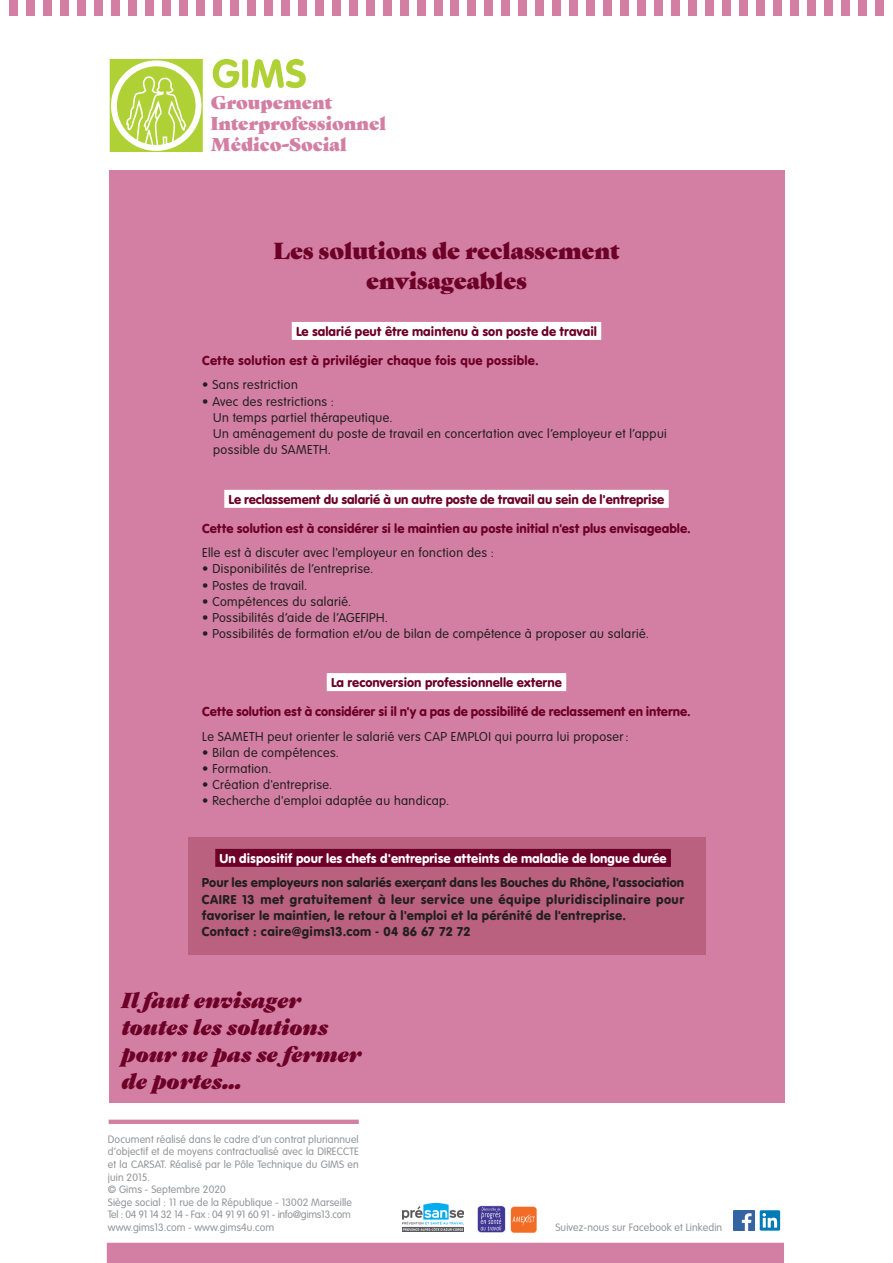
<style>
.page{position:relative;width:893px;height:1263px;background:#fff}
.page>*{position:absolute;margin:0;border:0;box-sizing:border-box;transform-origin:0 0}
.Titre_de_section_de{font:22.5px "Gastromond";color:#6d0027}
.t1{font:italic 21px/27px "Gastromond";letter-spacing:.01em;color:#6d0027}
.t2{font:18px "Gastromond";color:#d37fa3}
.t3{font:300 13.5px "VAG Rundschrift D";letter-spacing:.03em;color:#231f20}
.Titre_de_section_de-2{font:13.5px "VAG Rundschrift D";letter-spacing:-.005em;color:#6d0027}
.t4{font:13.5px/16.2px "VAG Rundschrift D";letter-spacing:.015em;color:#231f20;text-align:justify}
.Titre_de_section_de-3{font:13.5px "VAG Rundschrift D";color:#fff}
.Texte_de_corps_de_pa{font:300 10.5px/12.6px "VAG Rounded";letter-spacing:.01em;color:#939598;text-align:justify}
.Texte_de_corps_de_pa-2{font:300 10.5px "VAG Rounded";letter-spacing:-.025em;color:#939598}
</style>
<div class="page">
<div style="left:9px;top:0;width:8px;height:15px;background:#d37fa3"></div>
<div style="left:111px;top:0;width:8px;height:15px;background:#d37fa3"></div>
<div style="left:213px;top:0;width:8px;height:15px;background:#d37fa3"></div>
<div style="left:315px;top:0;width:8px;height:15px;background:#d37fa3"></div>
<div style="left:417px;top:0;width:8px;height:15px;background:#d37fa3"></div>
<div style="left:519px;top:0;width:8px;height:15px;background:#d37fa3"></div>
<div style="left:621px;top:0;width:8px;height:15px;background:#d37fa3"></div>
<div style="left:723px;top:0;width:8px;height:15px;background:#d37fa3"></div>
<div style="left:824px;top:0;width:9px;height:15px;background:#d37fa3"></div>
<div style="left:26px;top:0;width:8px;height:15px;background:#d37fa3"></div>
<div style="left:128px;top:0;width:8px;height:15px;background:#d37fa3"></div>
<div style="left:230px;top:0;width:8px;height:15px;background:#d37fa3"></div>
<div style="left:332px;top:0;width:8px;height:15px;background:#d37fa3"></div>
<div style="left:434px;top:0;width:8px;height:15px;background:#d37fa3"></div>
<div style="left:536px;top:0;width:8px;height:15px;background:#d37fa3"></div>
<div style="left:638px;top:0;width:8px;height:15px;background:#d37fa3"></div>
<div style="left:740px;top:0;width:8px;height:15px;background:#d37fa3"></div>
<div style="left:841px;top:0;width:9px;height:15px;background:#d37fa3"></div>
<div style="left:43px;top:0;width:8px;height:15px;background:#d37fa3"></div>
<div style="left:145px;top:0;width:8px;height:15px;background:#d37fa3"></div>
<div style="left:247px;top:0;width:8px;height:15px;background:#d37fa3"></div>
<div style="left:349px;top:0;width:8px;height:15px;background:#d37fa3"></div>
<div style="left:451px;top:0;width:8px;height:15px;background:#d37fa3"></div>
<div style="left:553px;top:0;width:8px;height:15px;background:#d37fa3"></div>
<div style="left:655px;top:0;width:8px;height:15px;background:#d37fa3"></div>
<div style="left:757px;top:0;width:8px;height:15px;background:#d37fa3"></div>
<div style="left:858px;top:0;width:9px;height:15px;background:#d37fa3"></div>
<div style="left:60px;top:0;width:8px;height:15px;background:#d37fa3"></div>
<div style="left:162px;top:0;width:8px;height:15px;background:#d37fa3"></div>
<div style="left:264px;top:0;width:8px;height:15px;background:#d37fa3"></div>
<div style="left:366px;top:0;width:8px;height:15px;background:#d37fa3"></div>
<div style="left:468px;top:0;width:8px;height:15px;background:#d37fa3"></div>
<div style="left:570px;top:0;width:8px;height:15px;background:#d37fa3"></div>
<div style="left:672px;top:0;width:8px;height:15px;background:#d37fa3"></div>
<div style="left:774px;top:0;width:8px;height:15px;background:#d37fa3"></div>
<div style="left:875px;top:0;width:9px;height:15px;background:#d37fa3"></div>
<div style="left:77px;top:0;width:8px;height:15px;background:#d37fa3"></div>
<div style="left:179px;top:0;width:8px;height:15px;background:#d37fa3"></div>
<div style="left:281px;top:0;width:8px;height:15px;background:#d37fa3"></div>
<div style="left:383px;top:0;width:8px;height:15px;background:#d37fa3"></div>
<div style="left:485px;top:0;width:8px;height:15px;background:#d37fa3"></div>
<div style="left:587px;top:0;width:8px;height:15px;background:#d37fa3"></div>
<div style="left:689px;top:0;width:8px;height:15px;background:#d37fa3"></div>
<div style="left:790px;top:0;width:9px;height:15px;background:#d37fa3"></div>
<div style="left:94px;top:0;width:8px;height:15px;background:#d37fa3"></div>
<div style="left:196px;top:0;width:8px;height:15px;background:#d37fa3"></div>
<div style="left:298px;top:0;width:8px;height:15px;background:#d37fa3"></div>
<div style="left:400px;top:0;width:8px;height:15px;background:#d37fa3"></div>
<div style="left:502px;top:0;width:8px;height:15px;background:#d37fa3"></div>
<div style="left:604px;top:0;width:8px;height:15px;background:#d37fa3"></div>
<div style="left:706px;top:0;width:8px;height:15px;background:#d37fa3"></div>
<div style="left:807px;top:0;width:9px;height:15px;background:#d37fa3"></div>
<img style="left:510px;top:1206px;width:27px;height:27px">
<img style="left:478px;top:1205px;width:27px;height:28px">
<img style="left:402px;top:1204px;width:61px;height:27px">
<div style="left:107px;top:1243px;width:677px;height:20px;background:#d37fa3"></div>
<div style="left:109px;top:1119px;width:250px;height:5px;background:#d37fa3"></div>
<img style="left:734px;top:1210px;width:20px;height:20px">
<div style="left:760px;top:1210px;width:20px;height:20px;background:linear-gradient(to right,#007bb6,#007bb6)"></div>
<svg style="left:762px;top:1213px;width:15px;height:14px"></svg>
<div style="left:109px;top:170px;width:675px;height:932px;background:#d37fa3"></div>
<div style="left:292px;top:322px;width:309px;height:18px;background:#fff"></div>
<div style="left:224px;top:490px;width:445px;height:18px;background:#fff"></div>
<div style="left:327px;top:673px;width:239px;height:18px;background:#fff"></div>
<svg style="left:110px;top:59px;width:93px;height:93px"></svg>
<svg style="left:213px;top:59px;width:26px;height:29px"></svg>
<div style="left:242px;top:59px;width:6px;height:29px;background:#b0d136;border-radius:3px"></div>
<svg style="left:251px;top:59px;width:55px;height:29px"></svg>
<div style="left:188px;top:838px;width:517px;height:117px;background:#b9617f"></div>
<div style="left:215px;top:849px;width:456px;height:18px;background:#6d0027"></div>
<p class="t2" style="left:211px;top:89px;width:123px">Groupement</p>
<p class="t2" style="left:211px;top:109px;width:177px">Interprofessionnel</p>
<p class="t2" style="left:211px;top:131px;width:137px">Médico-Social</p>
<p class="Titre_de_section_de" style="left:274px;top:233px;width:347px">Les solutions de reclassement</p>
<p class="Titre_de_section_de" style="left:366px;top:263px;width:162px">envisageables</p>
<p class="Titre_de_section_de-2" style="left:296px;top:323px;width:302px">Le salarié peut être maintenu à son poste de travail</p>
<p class="Titre_de_section_de-2" style="left:202px;top:352px;width:338px">Cette solution est à privilégier chaque fois que possible.</p>
<p class="t3" style="left:202px;top:378px;width:97px">• Sans restriction</p>
<p class="t3" style="left:202px;top:394px;width:133px">• Avec des restrictions :</p>
<p class="t3" style="left:213px;top:410px;width:181px">Un temps partiel thérapeutique.</p>
<p class="t3" style="left:213px;top:426px;width:455px">Un aménagement du poste de travail en concertation avec l’employeur et l’appui</p>
<p class="t3" style="left:213px;top:442px;width:119px">possible du SAMETH.</p>
<p class="Titre_de_section_de-2" style="left:229px;top:491px;width:437px">Le reclassement du salarié à un autre poste de travail au sein de l'entreprise</p>
<p class="Titre_de_section_de-2" style="left:202px;top:520px;width:490px">Cette solution est à considérer si le maintien au poste initial n'est plus envisageable.</p>
<p class="t3" style="left:202px;top:545px;width:293px">Elle est à discuter avec l'employeur en fonction des :</p>
<p class="t3" style="left:202px;top:562px;width:172px">• Disponibilités de l’entreprise.</p>
<p class="t3" style="left:202px;top:578px;width:107px">• Postes de travail.</p>
<p class="t3" style="left:202px;top:594px;width:151px">• Compétences du salarié.</p>
<p class="t3" style="left:202px;top:610px;width:187px">• Possibilités d’aide de l’AGEFIPH.</p>
<p class="t3" style="left:202px;top:626px;width:448px">• Possibilités de formation et/ou de bilan de compétence à proposer au salarié.</p>
<p class="Titre_de_section_de-2" style="left:331px;top:674px;width:232px">La reconversion professionnelle externe</p>
<p class="Titre_de_section_de-2" style="left:202px;top:703px;width:490px">Cette solution est à considérer si il n'y a pas de possibilité de reclassement en interne.</p>
<p class="t3" style="left:202px;top:729px;width:428px">Le SAMETH peut orienter le salarié vers CAP EMPLOI qui pourra lui proposer :</p>
<p class="t3" style="left:202px;top:745px;width:138px">• Bilan de compétences.</p>
<p class="t3" style="left:202px;top:761px;width:71px">• Formation.</p>
<p class="t3" style="left:202px;top:777px;width:132px">• Création d'entreprise.</p>
<p class="t3" style="left:202px;top:793px;width:248px">• Recherche d'emploi adaptée au handicap.</p>
<p class="Titre_de_section_de-3" style="left:220px;top:850px;width:449px">Un dispositif pour les chefs d'entreprise atteints de maladie de longue durée</p>
<p class="t4" style="left:202px;top:875px;width:484px">Pour les employeurs non salariés exerçant dans les Bouches du Rhône, l'association CAIRE 13 met gratuitement à leur service une équipe pluridisciplinaire pour favoriser le maintien, le retour à l'emploi et la pérénité de l'entreprise.</p>
<p class="t4" style="left:202px;top:923px;width:270px">Contact : caire@gims13.com - 04 86 67 72 72</p>
<p class="t1" style="left:120px;top:985px;width:208px">Il faut envisager toutes les solutions</p>
<p class="t1" style="left:120px;top:1039px;width:241px">pour ne pas se fermer</p>
<p class="t1" style="left:120px;top:1066px;width:121px">de portes…</p>
<p class="Texte_de_corps_de_pa" style="left:108px;top:1133px;width:252px">Document réalisé dans le cadre d’un contrat pluriannuel d’objectif et de moyens contractualisé avec la DIRECCTE et la CARSAT. Réalisé par le Pôle Technique du GIMS en juin 2015.</p>
<p class="Texte_de_corps_de_pa" style="left:108px;top:1183px;width:119px">© Gims - Septembre 2020</p>
<p class="Texte_de_corps_de_pa" style="left:108px;top:1196px;width:246px">Siège social : 11 rue de la République - 13002 Marseille</p>
<p class="Texte_de_corps_de_pa-2" style="left:108px;top:1209px;width:245px">Tel : 04 91 14 32 14 - Fax : 04 91 91 60 91 - info@gims13.com</p>
<p class="Texte_de_corps_de_pa" style="left:108px;top:1221px;width:168px">www.gims13.com - www.gims4u.com</p>
<p class="Texte_de_corps_de_pa" style="left:555px;top:1220px;width:168px">Suivez-nous sur Facebook et Linkedin</p>
</div>
